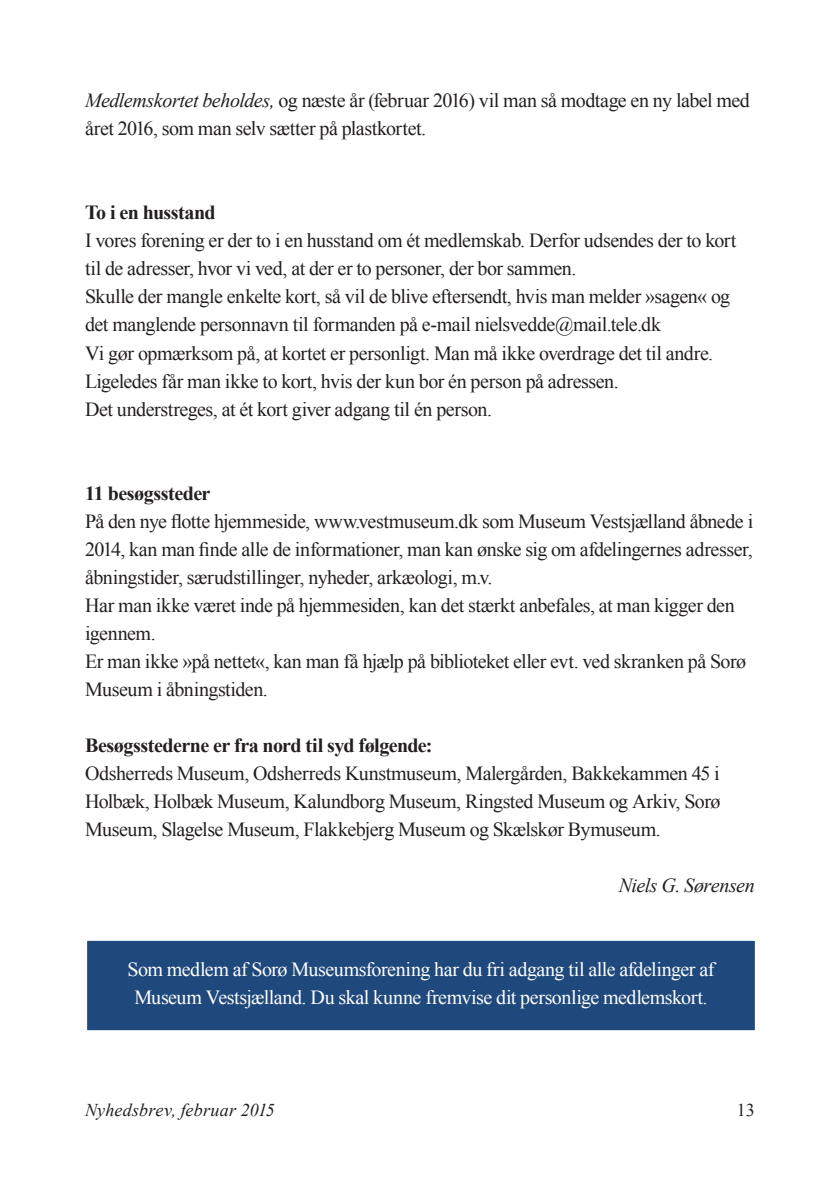
<style>
.page{position:relative;width:840px;height:1191px;background:#fff}
.page>*{position:absolute;margin:0;border:0;box-sizing:border-box;transform-origin:0 0}
.Brød{font:20px/28px "Times New Roman";letter-spacing:-.025em;color:#231f20}
.Brød-2{font:20px "Times New Roman";letter-spacing:-.025em;color:#fff}
.Brød-3{font:700 20px "Times New Roman";letter-spacing:-.025em;color:#231f20}
.Brød-4{font:italic 20px "Times New Roman";letter-spacing:-.025em;color:#231f20}
.t1{font:italic 18px "Times New Roman";letter-spacing:.01em;color:#231f20}
.t2{font:18px "Times New Roman";color:#231f20}
.s1{font-style:italic}
</style>
<div class="page">
<div style="left:86px;top:940px;width:669px;height:91px;background:#1f497d"></div>
<div style="left:85px;top:939px;width:671px;height:93px;border:2px solid #fff"></div>
<p class="Brød" style="left:85px;top:86px;width:666px"><span class="s1">Medlemskortet beholdes,</span> og næste år (februar 2016) vil man så modtage en ny label med året 2016, som man selv sætter på plastkortet.</p>
<p class="Brød-3" style="left:85px;top:199px;width:132px">To i en husstand</p>
<p class="Brød" style="left:85px;top:226px;width:652px">I vores forening er der to i en husstand om ét medlemskab. Derfor udsendes der to kort til de adresser, hvor vi ved, at der er to personer, der bor sammen.</p>
<p class="Brød" style="left:85px;top:282px;width:646px">Skulle der mangle enkelte kort, så vil de blive eftersendt, hvis man melder »sagen« og det manglende personnavn til formanden på e-mail nielsvedde@mail.tele.dk</p>
<p class="Brød" style="left:85px;top:338px;width:629px">Vi gør opmærksom på, at kortet er personligt. Man må ikke overdrage det til andre.</p>
<p class="Brød" style="left:85px;top:366px;width:535px">Ligeledes får man ikke to kort, hvis der kun bor én person på adressen.</p>
<p class="Brød" style="left:85px;top:394px;width:408px">Det understreges, at ét kort giver adgang til én person.</p>
<p class="Brød-3" style="left:85px;top:479px;width:127px">11 besøgssteder</p>
<p class="Brød" style="left:85px;top:506px;width:669px;text-align:justify">På den nye flotte hjemmeside, www.vestmuseum.dk som Museum Vestsjælland åbnede i 2014, kan man finde alle de informationer, man kan ønske sig om afdelingernes adresser, åbningstider, særudstillinger, nyheder, arkæologi, m.v.</p>
<p class="Brød" style="left:85px;top:590px;width:650px">Har man ikke været inde på hjemmesiden, kan det stærkt anbefales, at man kigger den igennem.</p>
<p class="Brød" style="left:85px;top:646px;width:662px">Er man ikke »på nettet«, kan man få hjælp på biblioteket eller evt. ved skranken på Sorø<br>Museum i åbningstiden.</p>
<p class="Brød-3" style="left:85px;top:731px;width:349px">Besøgsstederne er fra nord til syd følgende:</p>
<p class="Brød" style="left:85px;top:758px;width:636px;text-align:justify">Odsherreds Museum, Odsherreds Kunstmuseum, Malergården, Bakkekammen 45 i Holbæk, Holbæk Museum, Kalundborg Museum, Ringsted Museum og Arkiv, Sorø Museum, Slagelse Museum, Flakkebjerg Museum og Skælskør Bymuseum.</p>
<p class="Brød-4" style="left:618px;top:871px;width:137px">Niels G. Sørensen</p>
<p class="Brød-2" style="left:127px;top:955px;width:588px">Som medlem af Sorø Museumsforening har du fri adgang til alle afdelinger af</p>
<p class="Brød-2" style="left:134px;top:983px;width:574px">Museum Vestsjælland. Du skal kunne fremvise dit personlige medlemskort.</p>
<p class="t1" style="left:85px;top:1097px;width:191px">Nyhedsbrev, februar 2015</p>
<p class="t2" style="left:736px;top:1098px;width:19px">13</p>
</div>
